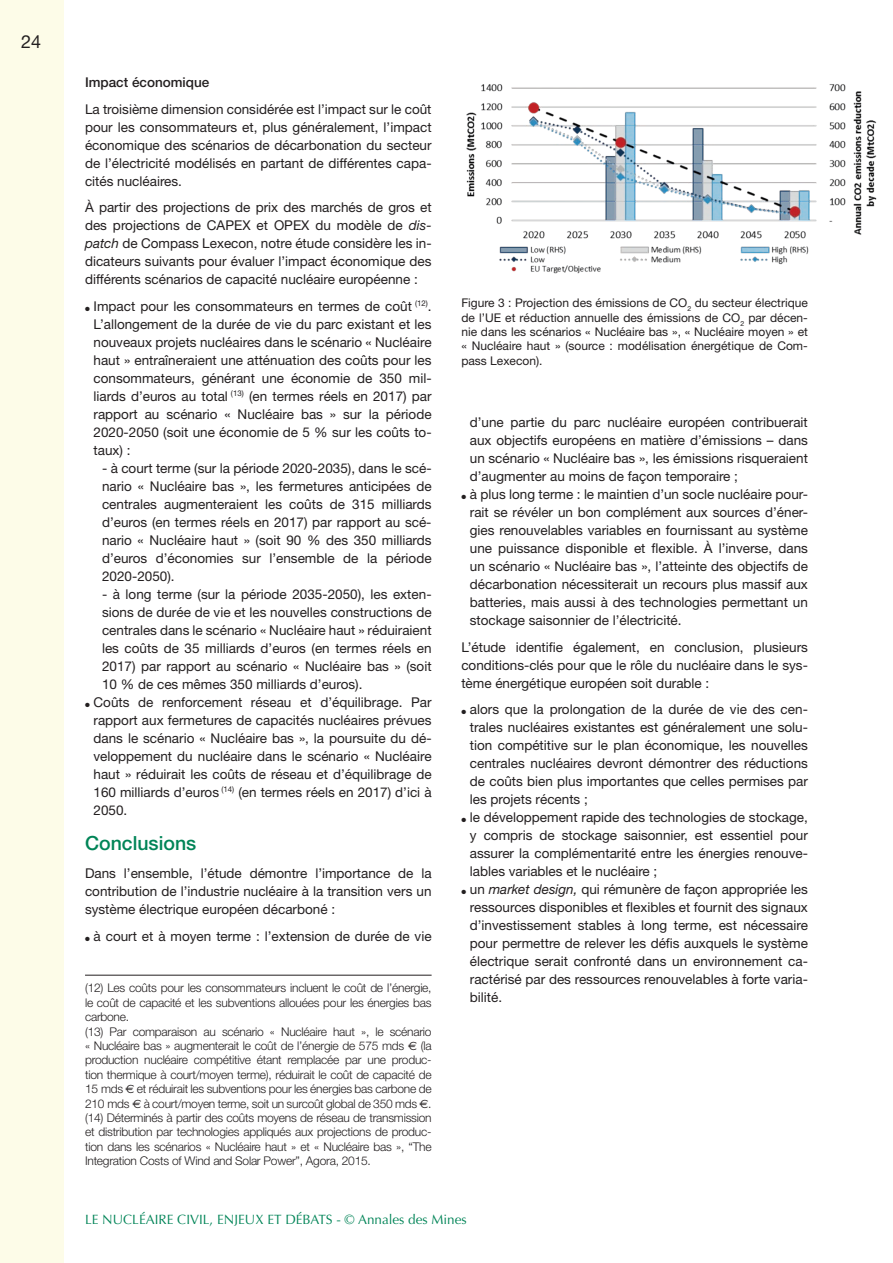
<style>
.page{position:relative;width:893px;height:1263px;background:#fff}
.page>*{position:absolute;margin:0;border:0;box-sizing:border-box;transform-origin:0 0}
.INTER_1{font:500 19.5px "Helvetica Neue";color:#008457}
.t1{font:18px "Helvetica Neue";color:#231f20}
.texte_courant{font:13.5px/18px "Helvetica Neue";color:#231f20;text-align:justify}
.t2{font:13.5px "Optima";color:#008457}
.texte_courant-2{font:500 13.5px "Helvetica Neue";color:#231f20}
.légende{font:300 12px/14.4px "Helvetica Neue";letter-spacing:-.02em;color:#231f20;text-align:justify}
.légende-2{font:12px/14.4px "Helvetica Neue";color:#231f20;text-align:justify}
.s1{font-style:italic}
.s2{font-family:"Euro Sans";font-weight:400}
</style>
<div class="page">
<div style="left:0;top:0;width:64px;height:1263px;background:#fdfce8"></div>
<img style="left:466px;top:84px;width:411px;height:190px">
<hr style="left:85px;top:975px;width:347px;height:1px;background:#231f20">
<p class="t1" style="left:21px;top:31px;width:22px">24</p>
<p class="texte_courant-2" style="left:85px;top:74px;width:126px">Impact économique</p>
<p class="texte_courant" style="left:85px;top:100px;width:348px">La troisième dimension considérée est l’impact sur le coût pour les consommateurs et, plus généralement, l’impact économique des scénarios de décarbonation du secteur de l’électricité modélisés en partant de différentes capa&shy;cités nucléaires.</p>
<p class="texte_courant" style="left:85px;top:198px;width:348px">À partir des projections de prix des marchés de gros et des projections de CAPEX et OPEX du modèle de <span class="s1">dis&shy;patch</span> de Compass Lexecon, notre étude considère les in&shy;dicateurs suivants pour évaluer l’impact économique des différents scénarios de capacité nucléaire européenne :</p>
<p class="texte_courant" style="left:94px;top:297px;width:340px;text-indent:-9px">● Impact pour les consommateurs en termes de coût <sup>(12)</sup>.<br>L’allongement de la durée de vie du parc existant et les nouveaux projets nucléaires dans le scénario « Nucléaire haut » entraîneraient une atténuation des coûts pour les consommateurs, générant une économie de 350 mil&shy;liards d’euros au total <sup>(13)</sup> (en termes réels en 2017) par rapport au scénario « Nucléaire bas » sur la période 2020-2050 (soit une économie de 5 % sur les coûts to&shy;taux) :</p>
<p class="texte_courant" style="left:102px;top:459px;width:331px">- à court terme (sur la période 2020-2035), dans le scé&shy;nario « Nucléaire bas », les fermetures anticipées de centrales augmenteraient les coûts de 315 milliards d’euros (en termes réels en 2017) par rapport au scé&shy;nario « Nucléaire haut » (soit 90 % des 350 milliards d’euros d’économies sur l’ensemble de la période 2020-2050).</p>
<p class="texte_courant" style="left:102px;top:585px;width:331px">- à long terme (sur la période 2035-2050), les exten&shy;sions de durée de vie et les nouvelles constructions de centrales dans le scénario « Nucléaire haut » réduiraient les coûts de 35 milliards d’euros (en termes réels en 2017) par rapport au scénario « Nucléaire bas » (soit 10 % de ces mêmes 350 milliards d’euros).</p>
<p class="texte_courant" style="left:94px;top:693px;width:340px;text-indent:-9px">● Coûts de renforcement réseau et d’équilibrage. Par rapport aux fermetures de capacités nucléaires prévues dans le scénario « Nucléaire bas », la poursuite du dé&shy;veloppement du nucléaire dans le scénario « Nucléaire haut » réduirait les coûts de réseau et d’équilibrage de 160 milliards d’euros <sup>(14)</sup> (en termes réels en 2017) d’ici à 2050.</p>
<p class="INTER_1" style="left:85px;top:831px;width:113px">Conclusions</p>
<p class="texte_courant" style="left:85px;top:864px;width:348px">Dans l’ensemble, l’étude démontre l’importance de la contribution de l’industrie nucléaire à la transition vers un système électrique européen décarboné :</p>
<p class="texte_courant" style="left:85px;top:927px;width:348px">● à court et à moyen terme : l’extension de durée de vie</p>
<p class="légende" style="left:85px;top:981px;width:348px">(12) Les coûts pour les consommateurs incluent le coût de l’énergie, le coût de capacité et les subventions allouées pour les énergies bas carbone.</p>
<p class="légende" style="left:85px;top:1024px;width:348px">(13) Par comparaison au scénario « Nucléaire haut », le scénario « Nucléaire bas » augmenterait le coût de l’énergie de 575 mds <span class="s2">€</span> (la production nucléaire compétitive étant remplacée par une produc&shy;tion thermique à court/moyen terme), réduirait le coût de capacité de 15 mds <span class="s2">€</span> et réduirait les subventions pour les énergies bas carbone de 210 mds <span class="s2">€</span> à court/moyen terme, soit un surcoût global de 350 mds <span class="s2">€</span>.</p>
<p class="légende" style="left:85px;top:1110px;width:348px">(14) Déterminés à partir des coûts moyens de réseau de transmission et distribution par technologies appliqués aux projections de produc&shy;tion dans les scénarios « Nucléaire haut » et « Nucléaire bas », “The Integration Costs of Wind and Solar Power”, Agora, 2015.</p>
<p class="légende-2" style="left:461px;top:295px;width:348px">Figure 3 : Projection des émissions de CO<sub>2</sub> du secteur électrique de l’UE et réduction annuelle des émissions de CO<sub>2</sub> par décen&shy;nie dans les scénarios « Nucléaire bas », « Nucléaire moyen » et « Nucléaire haut » (source : modélisation énergétique de Com&shy;pass Lexecon).</p>
<p class="texte_courant" style="left:470px;top:413px;width:340px">d’une partie du parc nucléaire européen contribuerait aux objectifs européens en matière d’émissions – dans un scénario « Nucléaire bas », les émissions risqueraient d’augmenter au moins de façon temporaire ;</p>
<p class="texte_courant" style="left:470px;top:485px;width:340px;text-indent:-8px">● à plus long terme : le maintien d’un socle nucléaire pour&shy;rait se révéler un bon complément aux sources d’éner&shy;gies renouvelables variables en fournissant au système une puissance disponible et flexible. À l’inverse, dans un scénario « Nucléaire bas », l’atteinte des objectifs de décarbonation nécessiterait un recours plus massif aux batteries, mais aussi à des technologies permettant un stockage saisonnier de l’électricité.</p>
<p class="texte_courant" style="left:461px;top:638px;width:348px">L’étude identifie également, en conclusion, plusieurs conditions-clés pour que le rôle du nucléaire dans le sys&shy;tème énergétique européen soit durable :</p>
<p class="texte_courant" style="left:470px;top:700px;width:340px;text-indent:-9px">● alors que la prolongation de la durée de vie des cen&shy;trales nucléaires existantes est généralement une solu&shy;tion compétitive sur le plan économique, les nouvelles centrales nucléaires devront démontrer des réductions de coûts bien plus importantes que celles permises par les projets récents ;</p>
<p class="texte_courant" style="left:470px;top:808px;width:340px;text-indent:-9px">● le développement rapide des technologies de stockage, y compris de stockage saisonnier, est essentiel pour assurer la complémentarité entre les énergies renouve&shy;lables variables et le nucléaire ;</p>
<p class="texte_courant" style="left:470px;top:880px;width:340px;text-indent:-9px">● un <span class="s1">market design,</span> qui rémunère de façon appropriée les ressources disponibles et flexibles et fournit des signaux d’investissement stables à long terme, est nécessaire pour permettre de relever les défis auxquels le système électrique serait confronté dans un environnement ca&shy;ractérisé par des ressources renouvelables à forte varia&shy;bilité.</p>
<p class="t2" style="left:85px;top:1212px;width:383px">LE NUCLÉAIRE CIVIL, ENJEUX ET DÉBATS - © Annales des Mines</p>
</div>
